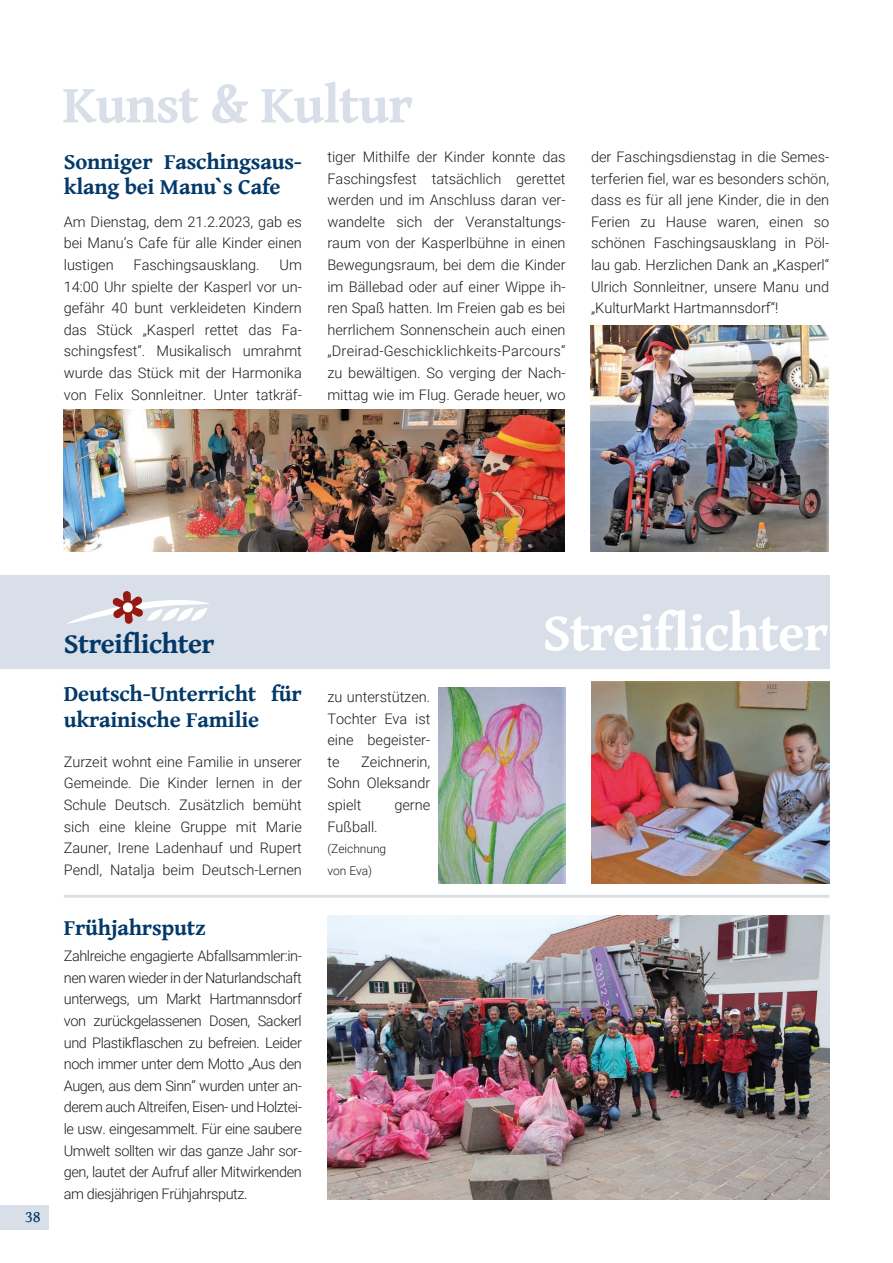
<style>
.page{position:relative;width:893px;height:1263px;background:#fff}
.page>*{position:absolute;margin:0;border:0;box-sizing:border-box;transform-origin:0 0}
.t1{font:700 54px "Gentium Book Basic";letter-spacing:-.02em;color:#fff}
.t2{font:700 54px "Gentium Book Basic";letter-spacing:-.02em;color:#d9dfe8}
.t3{font:700 28.5px "Gentium Book Basic";letter-spacing:-.02em;color:#033969}
.t4{font:700 22.5px/25.5px "Gentium Book Basic";letter-spacing:-.01em;color:#033969}
.t5{font:16.5px "Gentium Book Basic";color:#033969}
.t6{font:300 14.55px/21.6px "Roboto";color:#1d1d1b;text-align:justify}
.t7{font:300 12px/21.6px "Roboto";color:#1d1d1b}
</style>
<div class="page">
<div style="left:0;top:1205px;width:48px;height:24px;background:#d9dfe8"></div>
<img style="left:591px;top:325px;width:238px;height:227px">
<img style="left:64px;top:410px;width:500px;height:142px">
<img style="left:439px;top:687px;width:127px;height:196px">
<img style="left:591px;top:681px;width:238px;height:202px">
<div style="left:0;top:575px;width:829px;height:94px;background:#d9dfe8"></div>
<svg style="left:67px;top:591px;width:143px;height:33px"></svg>
<hr style="left:64px;top:895px;width:765px;height:3px;background:#d9dfe8">
<img style="left:327px;top:916px;width:502px;height:283px">
<h1 class="t2" style="left:62px;top:64px;width:352px">Kunst &amp; Kultur</h1>
<h3 class="t4" style="left:64px;top:148px;width:240px">Sonniger Faschingsaus&shy;klang bei Manu`s Cafe</h3>
<p class="t6" style="left:64px;top:210px;width:240px">Am Dienstag, dem 21.2.2023, gab es bei Manu’s Cafe für alle Kinder einen lustigen</p>
<p class="t6" style="left:327px;top:145px;width:240px">tiger Mithilfe der Kinder konnte das Faschingsfest tatsächlich gerettet werden und im Anschluss daran ver&shy;wandelte sich der Veranstaltungs&shy;raum von der Kasperlbühne in einen Bewegungsraum, bei dem die Kinder im Bällebad oder auf einer Wippe ih&shy;ren Spaß hatten. Im Freien gab es bei herrlichem Sonnenschein auch einen „Dreirad-Geschicklichkeits-Parcours“ zu bewältigen. So verging der Nach&shy;mittag wie im Flug. Gerade heuer, wo</p>
<p class="t6" style="left:591px;top:145px;width:240px">der Faschingsdienstag in die Semes&shy;terferien fiel, war es besonders schön, dass es für all jene Kinder, die in den Ferien zu Hause waren, einen so schönen Faschingsausklang in Pöl&shy;lau gab. Herzlichen Dank an „Kasperl“ Ulrich Sonnleitner, unsere Manu und „KulturMarkt Hartmannsdorf“!</p>
<p class="t6" style="left:134px;top:253px;width:127px">Faschingsausklang.</p>
<p class="t6" style="left:64px;top:253px;width:240px;text-indent:216px">Um 14:00 Uhr spielte der Kasperl vor un&shy;gefähr 40 bunt verkleideten Kindern das Stück „Kasperl rettet das Fa&shy;schingsfest“. Musikalisch umrahmt wurde das Stück mit der Harmonika von Felix Sonnleitner. Unter tatkräf-</p>
<p class="t5" style="left:25px;top:1205px;width:17px">38</p>
<h2 class="t3" style="left:64px;top:622px;width:152px">Streiflichter</h2>
<h3 class="t4" style="left:64px;top:680px;width:240px">Deutsch-Unterricht für ukrainische Familie</h3>
<p class="t6" style="left:64px;top:750px;width:240px">Zurzeit wohnt eine Familie in unserer Gemeinde. Die Kinder lernen in der Schule Deutsch. Zusätzlich bemüht sich eine kleine Gruppe mit Marie Zauner, Irene Ladenhauf und Rupert Pendl, Natalja beim Deutsch-Lernen</p>
<h3 class="t4" style="left:64px;top:914px;width:143px">Frühjahrsputz</h3>
<p class="t6" style="left:64px;top:945px;width:240px">Zahlreiche engagierte Abfallsammler:in&shy;nen waren wieder in der Naturlandschaft unterwegs, um Markt Hartmannsdorf von zurückgelassenen Dosen, Sackerl und Plastikflaschen zu befreien. Leider noch immer unter dem Motto „Aus den Augen, aus dem Sinn“ wurden unter an&shy;derem auch Altreifen, Eisen- und Holztei&shy;le usw. eingesammelt. Für eine saubere Umwelt sollten wir das ganze Jahr sor&shy;gen, lautet der Aufruf aller Mitwirkenden am diesjährigen Frühjahrsputz.</p>
<p class="t6" style="left:327px;top:685px;width:104px">zu unterstützen.<br>Tochter Eva ist eine begeister&shy;te</p>
<p class="t6" style="left:327px;top:750px;width:104px;text-indent:34px">Zeichnerin, Sohn Oleksandr spielt</p>
<p class="t6" style="left:394px;top:793px;width:37px">gerne</p>
<p class="t6" style="left:327px;top:815px;width:52px">Fußball.</p>
<p class="t7" style="left:327px;top:838px;width:60px">(Zeichnung von Eva)</p>
<h1 class="t1" style="left:543px;top:592px;width:287px">Streiflichter</h1>
</div>
